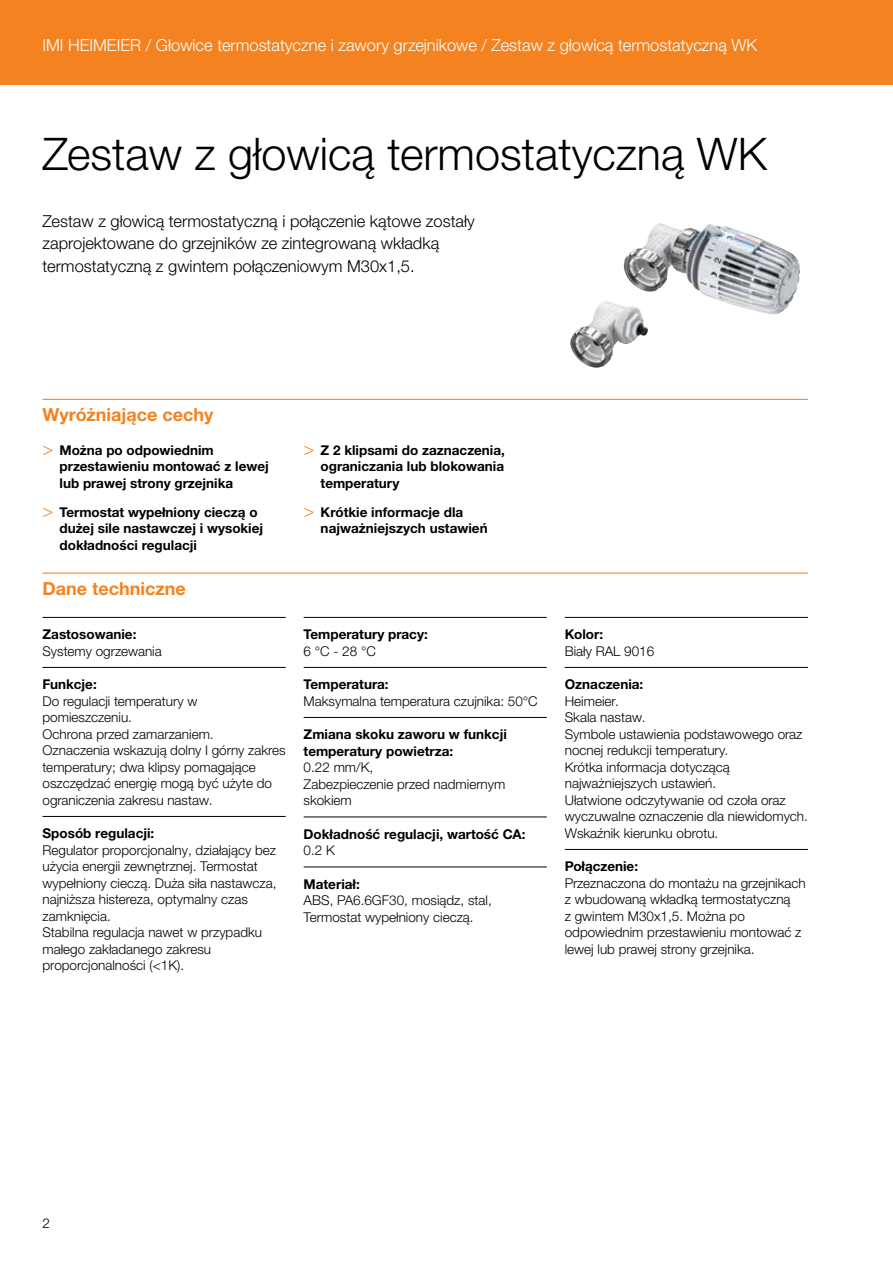
<style>
.page{position:relative;width:893px;height:1263px;background:#fff}
.page>*{position:absolute;margin:0;border:0;box-sizing:border-box;transform-origin:0 0}
.t1{font:300 45px "Helvetica Neue LTW1 G";color:#000}
.t2{font:700 18px "Helvetica Neue LTW1 G";color:#f58220}
.t3{font:300 16.5px/22.5px "Helvetica Neue LTW1 G";color:#000}
.t4{font:300 16.5px "Helvetica Neue LTW1 G";color:#fff}
.t5{font:300 13.5px/16.5px "Helvetica Neue LTW1 G";color:#000}
.t6{font:700 13.5px/16.5px "Helvetica Neue LTW1 G";color:#000}
.s1{font-family:"Helvetica Neue LT Std";font-weight:300;font-size:18px;color:#f58220}
</style>
<div class="page">
<div style="left:0;top:0;width:893px;height:85px;background:#f58220"></div>
<hr style="left:43px;top:399px;width:765px;height:1px;background:#f58220">
<hr style="left:43px;top:573px;width:765px;height:1px;background:#f58220">
<hr style="left:43px;top:617px;width:243px;height:1px;background:#000">
<hr style="left:43px;top:667px;width:243px;height:1px;background:#000">
<hr style="left:43px;top:816px;width:243px;height:1px;background:#000">
<hr style="left:304px;top:617px;width:243px;height:1px;background:#000">
<hr style="left:304px;top:667px;width:243px;height:1px;background:#000">
<hr style="left:304px;top:717px;width:243px;height:1px;background:#000">
<hr style="left:304px;top:816px;width:243px;height:1px;background:#000">
<hr style="left:304px;top:866px;width:243px;height:1px;background:#000">
<hr style="left:565px;top:617px;width:243px;height:1px;background:#000">
<hr style="left:565px;top:667px;width:243px;height:1px;background:#000">
<hr style="left:565px;top:849px;width:243px;height:1px;background:#000">
<img style="left:593px;top:223px;width:207px;height:98px">
<p class="t4" style="left:43px;top:35px;width:716px">IMI HEIMEIER / Głowice termostatyczne i zawory grzejnikowe / Zestaw z głowicą termostatyczną WK</p>
<h1 class="t1" style="left:43px;top:127px;width:726px">Zestaw z głowicą termostatyczną WK</h1>
<p class="t3" style="left:43px;top:210px;width:434px">Zestaw z głowicą termostatyczną i połączenie kątowe zostały zaprojektowane do grzejników ze zintegrowaną wkładką termostatyczną z gwintem połączeniowym M30x1,5.</p>
<h2 class="t2" style="left:43px;top:404px;width:172px">Wyróżniające cechy</h2>
<p class="t6" style="left:60px;top:441px;width:211px;text-indent:-17px"><span class="s1">&gt;</span> Można po odpowiednim przestawieniu montować z lewej lub prawej strony grzejnika</p>
<p class="t6" style="left:60px;top:504px;width:205px;text-indent:-17px"><span class="s1">&gt;</span> Termostat wypełniony cieczą o dużej sile nastawczej i wysokiej dokładności regulacji</p>
<h2 class="t2" style="left:43px;top:577px;width:145px">Dane techniczne</h2>
<p class="t6" style="left:43px;top:626px;width:95px">Zastosowanie:</p>
<p class="t5" style="left:43px;top:642px;width:121px">Systemy ogrzewania</p>
<p class="t6" style="left:43px;top:676px;width:56px">Funkcje:</p>
<p class="t5" style="left:43px;top:692px;width:245px">Do regulacji temperatury w pomieszczeniu.<br>Ochrona przed zamarzaniem.<br>Oznaczenia wskazują dolny I górny zakres temperatury; dwa klipsy pomagające oszczędzać energię mogą być użyte do ograniczenia zakresu nastaw.</p>
<p class="t6" style="left:43px;top:825px;width:113px">Sposób regulacji:</p>
<p class="t5" style="left:43px;top:841px;width:235px">Regulator proporcjonalny, działający bez użycia energii zewnętrznej. Termostat wypełniony cieczą. Duża siła nastawcza, najniższa histereza, optymalny czas zamknięcia.<br>Stabilna regulacja nawet w przypadku małego zakładanego zakresu proporcjonalności (&lt;1K).</p>
<p class="t6" style="left:321px;top:441px;width:186px;text-align:justify;text-indent:-17px"><span class="s1">&gt;</span> Z 2 klipsami do zaznaczenia, ograniczania lub blokowania temperatury</p>
<p class="t6" style="left:321px;top:504px;width:168px;text-indent:-17px"><span class="s1">&gt;</span> Krótkie informacje dla najważniejszych ustawień</p>
<p class="t6" style="left:304px;top:626px;width:126px">Temperatury pracy:</p>
<p class="t5" style="left:304px;top:642px;width:74px">6 °C - 28 °C</p>
<p class="t6" style="left:304px;top:676px;width:86px">Temperatura:</p>
<p class="t5" style="left:304px;top:692px;width:236px">Maksymalna temperatura czujnika: 50°C</p>
<p class="t6" style="left:304px;top:726px;width:205px">Zmiana skoku zaworu w funkcji temperatury powietrza:</p>
<p class="t5" style="left:304px;top:759px;width:203px">0.22 mm/K,<br>Zabezpieczenie przed nadmiernym skokiem</p>
<p class="t6" style="left:304px;top:825px;width:223px">Dokładność regulacji, wartość CA:</p>
<p class="t5" style="left:304px;top:842px;width:33px">0.2 K</p>
<p class="t6" style="left:304px;top:875px;width:58px">Materiał:</p>
<p class="t5" style="left:304px;top:892px;width:190px">ABS, PA6.6GF30, mosiądz, stal,<br>Termostat wypełniony cieczą.</p>
<p class="t6" style="left:565px;top:626px;width:40px">Kolor:</p>
<p class="t5" style="left:565px;top:642px;width:91px">Biały RAL 9016</p>
<p class="t6" style="left:565px;top:676px;width:80px">Oznaczenia:</p>
<p class="t5" style="left:565px;top:692px;width:245px">Heimeier.<br>Skala nastaw.<br>Symbole ustawienia podstawowego oraz nocnej redukcji temperatury.<br>Krótka informacja dotyczącą najważniejszych ustawień.<br>Ułatwione odczytywanie od czoła oraz wyczuwalne oznaczenie dla niewidomych.<br>Wskaźnik kierunku obrotu.</p>
<p class="t6" style="left:565px;top:858px;width:75px">Połączenie:</p>
<p class="t5" style="left:565px;top:874px;width:243px">Przeznaczona do montażu na grzejnikach z wbudowaną wkładką termostatyczną<br>z gwintem M30x1,5. Można po odpowiednim przestawieniu montować z lewej lub prawej strony grzejnika.</p>
<p class="t5" style="left:43px;top:1215px;width:9px">2</p>
</div>
